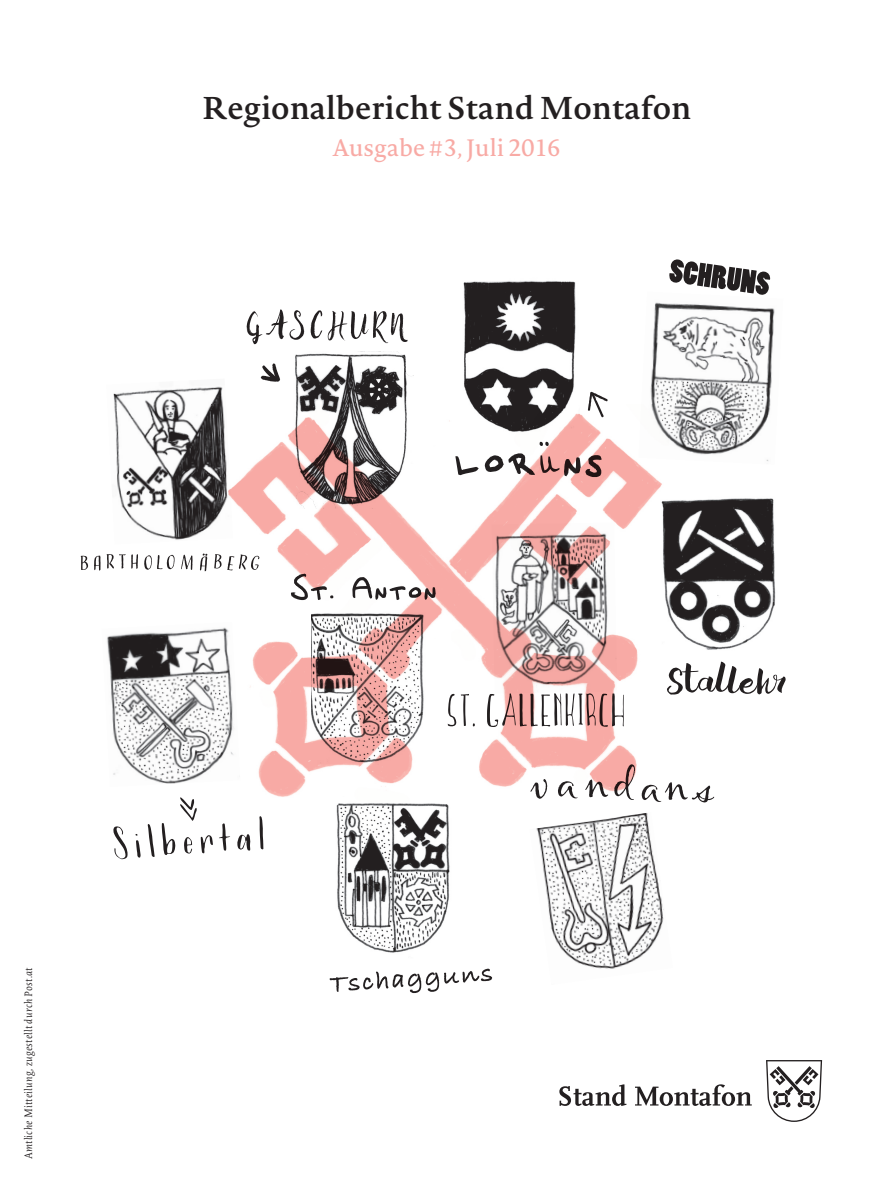
<style>
.page{position:relative;width:893px;height:1191px;background:#fff}
.page>*{position:absolute;margin:0;border:0;box-sizing:border-box;transform-origin:0 0}
.t1{font:600 31.05px "Novel Pro";color:#231f20}
.t2{font:23.25px "Novel Pro";color:#f8aaa5}
.t3{font:italic 200 10.5px "Novel Pro";letter-spacing:.02em;color:#231f20}
</style>
<div class="page">
<svg style="left:766px;top:1060px;width:56px;height:62px"></svg>
<svg style="left:559px;top:1084px;width:67px;height:22px"></svg>
<svg style="left:635px;top:1084px;width:117px;height:22px"></svg>
<img style="left:113px;top:386px;width:110px;height:154px">
<svg style="left:81px;top:556px;width:7px;height:14px"></svg>
<svg style="left:94px;top:555px;width:7px;height:15px"></svg>
<svg style="left:107px;top:554px;width:31px;height:15px"></svg>
<svg style="left:144px;top:555px;width:31px;height:15px"></svg>
<svg style="left:181px;top:554px;width:12px;height:16px"></svg>
<svg style="left:200px;top:553px;width:7px;height:18px"></svg>
<img style="left:669px;top:498px;width:107px;height:152px">
<svg style="left:669px;top:661px;width:117px;height:33px"></svg>
<img style="left:650px;top:302px;width:125px;height:159px">
<svg style="left:669px;top:259px;width:101px;height:36px"></svg>
<img style="left:336px;top:803px;width:114px;height:150px">
<svg style="left:330px;top:968px;width:162px;height:25px"></svg>
<svg style="left:669px;top:782px;width:45px;height:20px"></svg>
<img style="left:536px;top:813px;width:128px;height:156px">
<img style="left:295px;top:351px;width:119px;height:53px">
<svg style="left:247px;top:309px;width:75px;height:35px"></svg>
<svg style="left:328px;top:311px;width:80px;height:32px"></svg>
<svg style="left:261px;top:363px;width:19px;height:19px"></svg>
<img style="left:107px;top:629px;width:104px;height:155px">
<svg style="left:113px;top:826px;width:15px;height:33px"></svg>
<svg style="left:135px;top:834px;width:6px;height:23px"></svg>
<svg style="left:148px;top:824px;width:7px;height:33px"></svg>
<svg style="left:219px;top:823px;width:11px;height:27px"></svg>
<svg style="left:237px;top:834px;width:13px;height:16px"></svg>
<svg style="left:259px;top:816px;width:4px;height:33px"></svg>
<svg style="left:161px;top:797px;width:52px;height:58px"></svg>
<img style="left:463px;top:281px;width:113px;height:123px">
<svg style="left:588px;top:392px;width:20px;height:12px"></svg>
<img style="left:211px;top:404px;width:458px;height:398px">
<h1 class="t1" style="left:202px;top:85px;width:491px">Regionalbericht Stand Montafon</h1>
<h2 class="t2" style="left:332px;top:130px;width:230px">Ausgabe # 3, Juli 2016</h2>
<p class="t3" style="left:21px;top:1159px;width:193px;rotate:-90deg">Amtliche Mitteilung, zugestellt durch Post.at</p>
</div>
